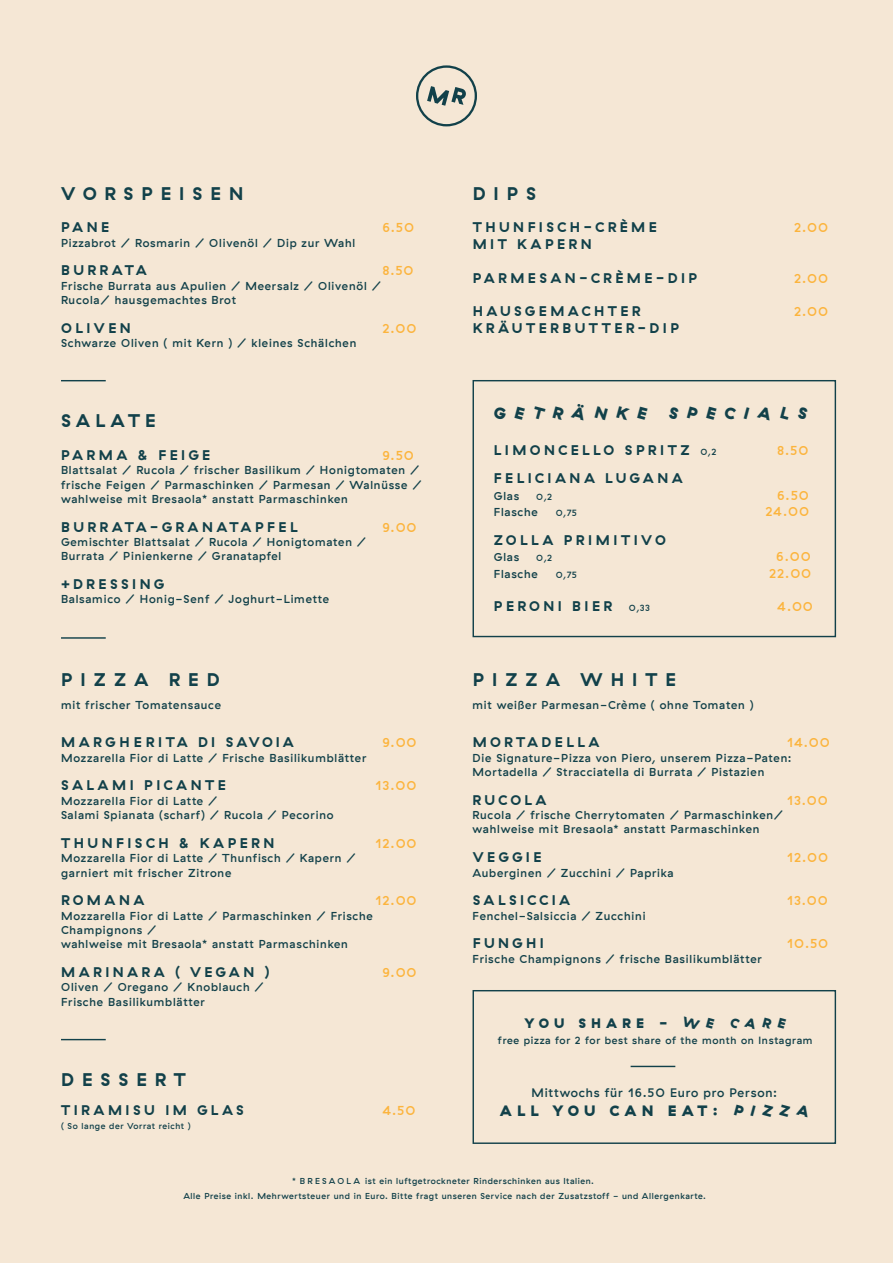
<style>
.page{position:relative;width:893px;height:1263px;background:#f5e7d5}
.page>*{position:absolute;margin:0;border:0;box-sizing:border-box;transform-origin:0 0}
.t1{font:700 18.3px "GT Haptik";letter-spacing:.44em;color:#12414a}
.t2{font:16.5px "GT Haptik Black Rotalic";letter-spacing:.54em;color:#12414a}
.t3{font:900 15px "GT Haptik";letter-spacing:.34em;color:#12414a}
.t4{font:700 13.95px "GT Haptik";letter-spacing:.24em;color:#12414a}
.t5{font:900 13.65px "GT Haptik";letter-spacing:.36em;color:#12414a}
.t6{font:500 12.9px "GT Haptik";letter-spacing:.07em;color:#fcb43d}
.t7{font:500 12.3px "GT Haptik";letter-spacing:.07em;color:#12414a}
.t8{font:500 11.55px/14.4px "GT Haptik";letter-spacing:.07em;color:#12414a}
.t9{font:500 10.5px "GT Haptik";letter-spacing:.07em;color:#12414a}
.t10{font:500 9px "GT Haptik";color:#12414a}
.t11{font:500 8.55px/14.4px "GT Haptik";letter-spacing:.07em;color:#12414a;text-align:center}
.s1{font-weight:500;font-size:9px}
.s2{font-size:9px}
.s3{font-family:"GT Haptik Black Rotalic";font-weight:400}
</style>
<div class="page">
<div style="left:473px;top:380px;width:363px;height:257px;border:1px solid #12414a"></div>
<div style="left:473px;top:990px;width:363px;height:154px;border:1px solid #12414a"></div>
<hr style="left:61px;top:637px;width:45px;height:2px;background:#12414a">
<hr style="left:61px;top:1039px;width:45px;height:1px;background:#12414a">
<hr style="left:631px;top:1066px;width:44px;height:1px;background:#12414a">
<hr style="left:61px;top:380px;width:45px;height:1px;background:#12414a">
<svg style="left:416px;top:65px;width:61px;height:61px"></svg>
<h1 class="t1" style="left:61px;top:182px;width:184px">VORSPEISEN</h1>
<p class="t4" style="left:61px;top:219px;width:50px">PANE</p>
<p class="t6" style="left:382px;top:220px;width:33px">6.50</p>
<p class="t8" style="left:61px;top:235px;width:296px">Pizzabrot / Rosmarin / Olivenöl / Dip zur Wahl</p>
<p class="t4" style="left:61px;top:262px;width:87px">BURRATA</p>
<p class="t6" style="left:382px;top:263px;width:33px">8.50</p>
<p class="t8" style="left:61px;top:278px;width:321px">Frische Burrata aus Apulien / Meersalz / Olivenöl /<br>Rucola/ hausgemachtes Brot</p>
<p class="t4" style="left:61px;top:319px;width:71px">OLIVEN</p>
<p class="t6" style="left:382px;top:320px;width:36px">2.00</p>
<p class="t8" style="left:61px;top:336px;width:297px">Schwarze Oliven ( mit Kern ) / kleines Schälchen</p>
<h1 class="t1" style="left:61px;top:410px;width:96px">SALATE</h1>
<p class="t4" style="left:61px;top:446px;width:151px">PARMA &amp; FEIGE</p>
<p class="t6" style="left:382px;top:448px;width:33px">9.50</p>
<p class="t8" style="left:61px;top:463px;width:362px">Blattsalat / Rucola / frischer Basilikum / Honigtomaten / frische Feigen / Parmaschinken / Parmesan / Walnüsse / wahlweise mit Bresaola* anstatt Parmaschinken</p>
<p class="t4" style="left:61px;top:518px;width:238px">BURRATA-GRANATAPFEL</p>
<p class="t6" style="left:382px;top:519px;width:36px">9.00</p>
<p class="t8" style="left:61px;top:535px;width:307px">Gemischter Blattsalat / Rucola / Honigtomaten /<br>Burrata / Pinienkerne / Granatapfel</p>
<p class="t4" style="left:61px;top:575px;width:105px">+DRESSING</p>
<p class="t8" style="left:61px;top:592px;width:270px">Balsamico / Honig-Senf / Joghurt-Limette</p>
<h1 class="t1" style="left:61px;top:668px;width:160px">PIZZA RED</h1>
<p class="t8" style="left:61px;top:698px;width:162px">mit frischer Tomatensauce</p>
<p class="t4" style="left:61px;top:734px;width:234px">MARGHERITA DI SAVOIA</p>
<p class="t6" style="left:382px;top:735px;width:36px">9.00</p>
<p class="t8" style="left:61px;top:751px;width:307px">Mozzarella Fior di Latte / Frische Basilikumblätter</p>
<p class="t4" style="left:61px;top:777px;width:166px">SALAMI PICANTE</p>
<p class="t6" style="left:376px;top:778px;width:42px">13.00</p>
<p class="t8" style="left:61px;top:794px;width:274px">Mozzarella Fior di Latte /<br>Salami Spianata (scharf) / Rucola / Pecorino</p>
<p class="t4" style="left:61px;top:834px;width:215px">THUNFISCH &amp; KAPERN</p>
<p class="t6" style="left:376px;top:835px;width:43px">12.00</p>
<p class="t8" style="left:61px;top:851px;width:296px">Mozzarella Fior di Latte / Thunfisch / Kapern / garniert mit frischer Zitrone</p>
<p class="t4" style="left:61px;top:892px;width:85px">ROMANA</p>
<p class="t6" style="left:376px;top:893px;width:43px">12.00</p>
<p class="t8" style="left:61px;top:908px;width:313px">Mozzarella Fior di Latte / Parmaschinken / Frische<br>Champignons /<br>wahlweise mit Bresaola* anstatt Parmaschinken</p>
<p class="t4" style="left:61px;top:963px;width:210px">MARINARA ( VEGAN )</p>
<p class="t6" style="left:382px;top:965px;width:36px">9.00</p>
<p class="t8" style="left:61px;top:980px;width:204px">Oliven / Oregano / Knoblauch /<br>Frische Basilikumblätter</p>
<h1 class="t1" style="left:61px;top:1068px;width:126px">DESSERT</h1>
<p class="t4" style="left:61px;top:1101px;width:184px">TIRAMISU IM GLAS</p>
<p class="t6" style="left:382px;top:1102px;width:34px">4.50</p>
<p class="t11" style="left:61px;top:1119px;width:131px">( So lange der Vorrat reicht )</p>
<h1 class="t1" style="left:473px;top:182px;width:65px">DIPS</h1>
<p class="t4" style="left:473px;top:219px;width:186px">THUNFISCH-CRÈME</p>
<p class="t6" style="left:794px;top:220px;width:36px">2.00</p>
<p class="t4" style="left:473px;top:235px;width:121px">MIT KAPERN</p>
<p class="t4" style="left:473px;top:269px;width:226px">PARMESAN-CRÈME-DIP</p>
<p class="t6" style="left:794px;top:270px;width:36px">2.00</p>
<p class="t4" style="left:473px;top:303px;width:170px">HAUSGEMACHTER</p>
<p class="t6" style="left:794px;top:304px;width:36px">2.00</p>
<p class="t4" style="left:473px;top:319px;width:208px">KRÄUTERBUTTER-DIP</p>
<h2 class="t2" style="left:494px;top:402px;width:155px">GETRÄNKE</h2>
<h2 class="t2" style="left:669px;top:402px;width:140px">SPECIALS</h2>
<p class="t4" style="left:494px;top:441px;width:224px">LIMONCELLO SPRITZ <span class="s1">0,2</span></p>
<p class="t6" style="left:777px;top:443px;width:33px">8.50</p>
<p class="t4" style="left:494px;top:470px;width:191px">FELICIANA LUGANA</p>
<p class="t8" style="left:494px;top:489px;width:60px">Glas <span class="s2">0,2</span></p>
<p class="t6" style="left:777px;top:488px;width:33px">6.50</p>
<p class="t8" style="left:494px;top:505px;width:46px">Flasche</p>
<p class="t10" style="left:556px;top:508px;width:23px">0,75</p>
<p class="t6" style="left:766px;top:504px;width:45px">24.00</p>
<p class="t4" style="left:494px;top:531px;width:174px">ZOLLA PRIMITIVO</p>
<p class="t8" style="left:494px;top:550px;width:60px">Glas <span class="s2">0,2</span></p>
<p class="t6" style="left:776px;top:549px;width:36px">6.00</p>
<p class="t8" style="left:494px;top:567px;width:46px">Flasche</p>
<p class="t10" style="left:556px;top:569px;width:23px">0,75</p>
<p class="t6" style="left:769px;top:566px;width:44px">22.00</p>
<p class="t4" style="left:494px;top:597px;width:120px">PERONI BIER</p>
<p class="t10" style="left:629px;top:602px;width:23px">0,33</p>
<p class="t6" style="left:777px;top:599px;width:37px">4.00</p>
<h1 class="t1" style="left:473px;top:668px;width:205px">PIZZA WHITE</h1>
<p class="t8" style="left:473px;top:698px;width:283px">mit weißer Parmesan-Crème ( ohne Tomaten )</p>
<p class="t4" style="left:473px;top:734px;width:128px">MORTADELLA</p>
<p class="t6" style="left:787px;top:735px;width:44px">14.00</p>
<p class="t8" style="left:473px;top:751px;width:321px">Die Signature-Pizza von Piero, unserem Pizza-Paten:<br>Mortadella / Stracciatella di Burrata / Pistazien</p>
<p class="t4" style="left:473px;top:791px;width:76px">RUCOLA</p>
<p class="t6" style="left:787px;top:792px;width:42px">13.00</p>
<p class="t8" style="left:473px;top:808px;width:312px">Rucola / frische Cherrytomaten / Parmaschinken/ wahlweise mit Bresaola* anstatt Parmaschinken</p>
<p class="t4" style="left:473px;top:849px;width:70px">VEGGIE</p>
<p class="t6" style="left:787px;top:850px;width:43px">12.00</p>
<p class="t8" style="left:473px;top:865px;width:203px">Auberginen / Zucchini / Paprika</p>
<p class="t4" style="left:473px;top:892px;width:99px">SALSICCIA</p>
<p class="t6" style="left:787px;top:893px;width:42px">13.00</p>
<p class="t8" style="left:473px;top:908px;width:175px">Fenchel-Salsiccia / Zucchini</p>
<p class="t4" style="left:473px;top:935px;width:73px">FUNGHI</p>
<p class="t6" style="left:787px;top:936px;width:43px">10.50</p>
<p class="t8" style="left:473px;top:951px;width:291px">Frische Champignons / frische Basilikumblätter</p>
<p class="t5" style="left:525px;top:1014px;width:263px">YOU SHARE - <span class="s3">WE CARE</span></p>
<p class="t9" style="left:498px;top:1034px;width:316px">free pizza for 2 for best share of the month on Instagram</p>
<p class="t7" style="left:531px;top:1085px;width:247px">Mittwochs für 16.50 Euro pro Person:</p>
<p class="t3" style="left:500px;top:1101px;width:311px">ALL YOU CAN EAT: <span class="s3">PIZZA</span></p>
<p class="t11" style="left:183px;top:1174px;width:524px">* B R E S AO L A ist ein luftgetrockneter Rinderschinken aus Italien.<br>Alle Preise inkl. Mehrwertsteuer und in Euro. Bitte fragt unseren Service nach der Zusatzstoff - und Allergenkarte.</p>
</div>
